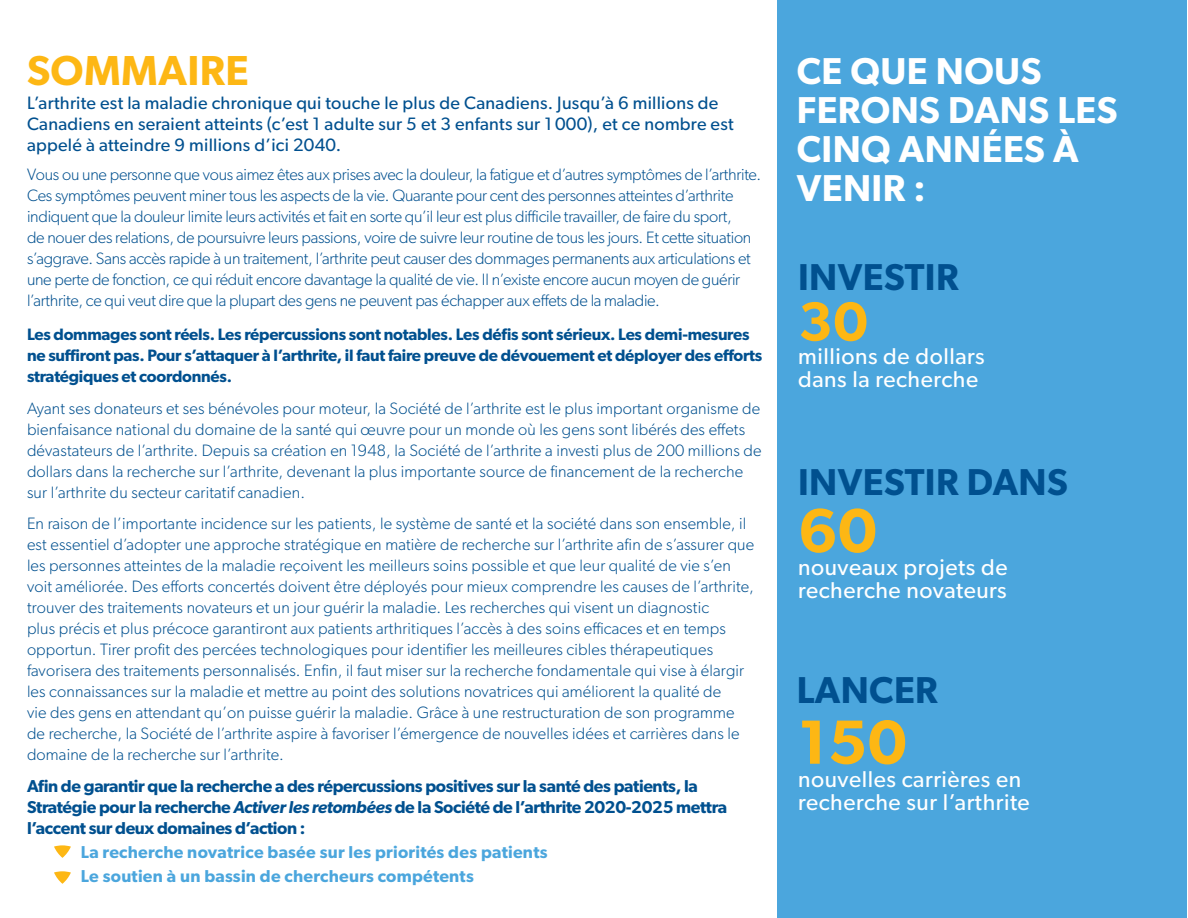
<style>
.page{position:relative;width:1188px;height:918px;background:#fff}
.page>*{position:absolute;margin:0;border:0;box-sizing:border-box;transform-origin:0 0}
.t1{font:600 62.55px "Gibson";color:#fdb714}
.t2{font:600 55.35px "Gibson";color:#fdb714}
.t3{font:600 42px "Gibson";letter-spacing:.01em;color:#fdb714}
.t4{font:600 37.5px/39px "Gibson";letter-spacing:.01em;color:#fff}
.t5{font:600 37.5px "Gibson";letter-spacing:.01em;color:#00508f}
.t6{font:22.95px/23px "Gibson";letter-spacing:.025em;color:#fff}
.t7{font:18px/21px "Gibson";letter-spacing:.015em;color:#00508f}
.t8{font:600 17.25px/21px "Gibson";letter-spacing:-.02em;color:#00508f}
.t9{font:600 17.25px/24px "Gibson";letter-spacing:.015em;color:#4ba6dd}
.t10{font:300 16.5px/21px "Gibson";letter-spacing:.01em;color:#00508f}
.t11{font:300 16.5px/21px "Gibson";letter-spacing:-.015em;color:#00508f}
.t12{font:600 16.5px/21px "Gibson";letter-spacing:-.015em;color:#00508f}
.s1{font-style:italic}
</style>
<div class="page">
<div style="left:778px;top:0;width:409px;height:918px;background:#4ba6dd"></div>
<svg style="left:54px;top:845px;width:17px;height:13px"></svg>
<svg style="left:54px;top:871px;width:17px;height:13px"></svg>
<h3 class="t3" style="left:27px;top:46px;width:223px">SOMMAIRE</h3>
<p class="t7" style="left:27px;top:92px;width:708px">L’arthrite est la maladie chronique qui touche le plus de Canadiens. Jusqu’à 6 millions de<br>Canadiens en seraient atteints (c’est 1 adulte sur 5 et 3 enfants sur 1 000), et ce nombre est appelé à atteindre 9 millions d’ici 2040.</p>
<p class="t11" style="left:27px;top:163px;width:736px">Vous ou une personne que vous aimez êtes aux prises avec la douleur, la fatigue et d’autres symptômes de l’arthrite.<br>Ces symptômes peuvent miner tous les aspects de la vie. Quarante pour cent des personnes atteintes d’arthrite indiquent que la douleur limite leurs activités et fait en sorte qu’il leur est plus difficile travailler, de faire du sport,<br>de nouer des relations, de poursuivre leurs passions, voire de suivre leur routine de tous les jours. Et cette situation s’aggrave. Sans accès rapide à un traitement, l’arthrite peut causer des dommages permanents aux articulations et une perte de fonction, ce qui réduit encore davantage la qualité de vie. Il n’existe encore aucun moyen de guérir l’arthrite, ce qui veut dire que la plupart des gens ne peuvent pas échapper aux effets de la maladie.</p>
<p class="t12" style="left:27px;top:324px;width:737px">Les dommages sont réels. Les répercussions sont notables. Les défis sont sérieux. Les demi-mesures ne suffiront pas. Pour s’attaquer à l’arthrite, il faut faire preuve de dévouement et déployer des efforts stratégiques et coordonnés.</p>
<p class="t10" style="left:27px;top:397px;width:736px">Ayant ses donateurs et ses bénévoles pour moteur, la Société de l’arthrite est le plus important organisme de bienfaisance national du domaine de la santé qui œuvre pour un monde où les gens sont libérés des effets dévastateurs de l’arthrite. Depuis sa création en 1948, la Société de l’arthrite a investi plus de 200 millions de dollars dans la recherche sur l’arthrite, devenant la plus importante source de financement de la recherche sur l’arthrite du secteur caritatif canadien.</p>
<p class="t10" style="left:27px;top:513px;width:729px">En raison de l’importante incidence sur les patients, le système de santé et la société dans son ensemble, il est essentiel d’adopter une approche stratégique en matière de recherche sur l’arthrite afin de s’assurer que les personnes atteintes de la maladie reçoivent les meilleurs soins possible et que leur qualité de vie s’en voit améliorée. Des efforts concertés doivent être déployés pour mieux comprendre les causes de l’arthrite, trouver des traitements novateurs et un jour guérir la maladie. Les recherches qui visent un diagnostic<br>plus précis et plus précoce garantiront aux patients arthritiques l’accès à des soins efficaces et en temps opportun. Tirer profit des percées technologiques pour identifier les meilleures cibles thérapeutiques favorisera des traitements personnalisés. Enfin, il faut miser sur la recherche fondamentale qui vise à élargir les connaissances sur la maladie et mettre au point des solutions novatrices qui améliorent la qualité de<br>vie des gens en attendant qu’on puisse guérir la maladie. Grâce à une restructuration de son programme de recherche, la Société de l’arthrite aspire à favoriser l’émergence de nouvelles idées et carrières dans le domaine de la recherche sur l’arthrite.</p>
<p class="t8" style="left:27px;top:775px;width:702px">Afin de garantir que la recherche a des répercussions positives sur la santé des patients, la<br>Stratégie pour la recherche <span class="s1">Activer les retombées</span> de la Société de l’arthrite 2020-2025 mettra l’accent sur deux domaines d’action :</p>
<p class="t9" style="left:81px;top:839px;width:468px">La recherche novatrice basée sur les priorités des patients<br>Le soutien à un bassin de chercheurs compétents</p>
<h3 class="t4" style="left:797px;top:50px;width:322px">CE QUE NOUS<br>FERONS DANS LES<br>CINQ ANNÉES À<br>VENIR :</h3>
<h3 class="t5" style="left:798px;top:254px;width:162px">INVESTIR</h3>
<h2 class="t2" style="left:798px;top:288px;width:71px">30</h2>
<h3 class="t6" style="left:798px;top:344px;width:188px">millions de dollars dans la recherche</h3>
<h3 class="t5" style="left:798px;top:460px;width:271px">INVESTIR DANS</h3>
<h1 class="t1" style="left:798px;top:493px;width:80px">60</h1>
<h3 class="t6" style="left:798px;top:555px;width:211px">nouveaux projets de recherche novateurs</h3>
<h3 class="t5" style="left:797px;top:668px;width:142px">LANCER</h3>
<h1 class="t1" style="left:798px;top:705px;width:110px">150</h1>
<h3 class="t6" style="left:798px;top:767px;width:233px">nouvelles carrières en recherche sur l’arthrite</h3>
</div>
